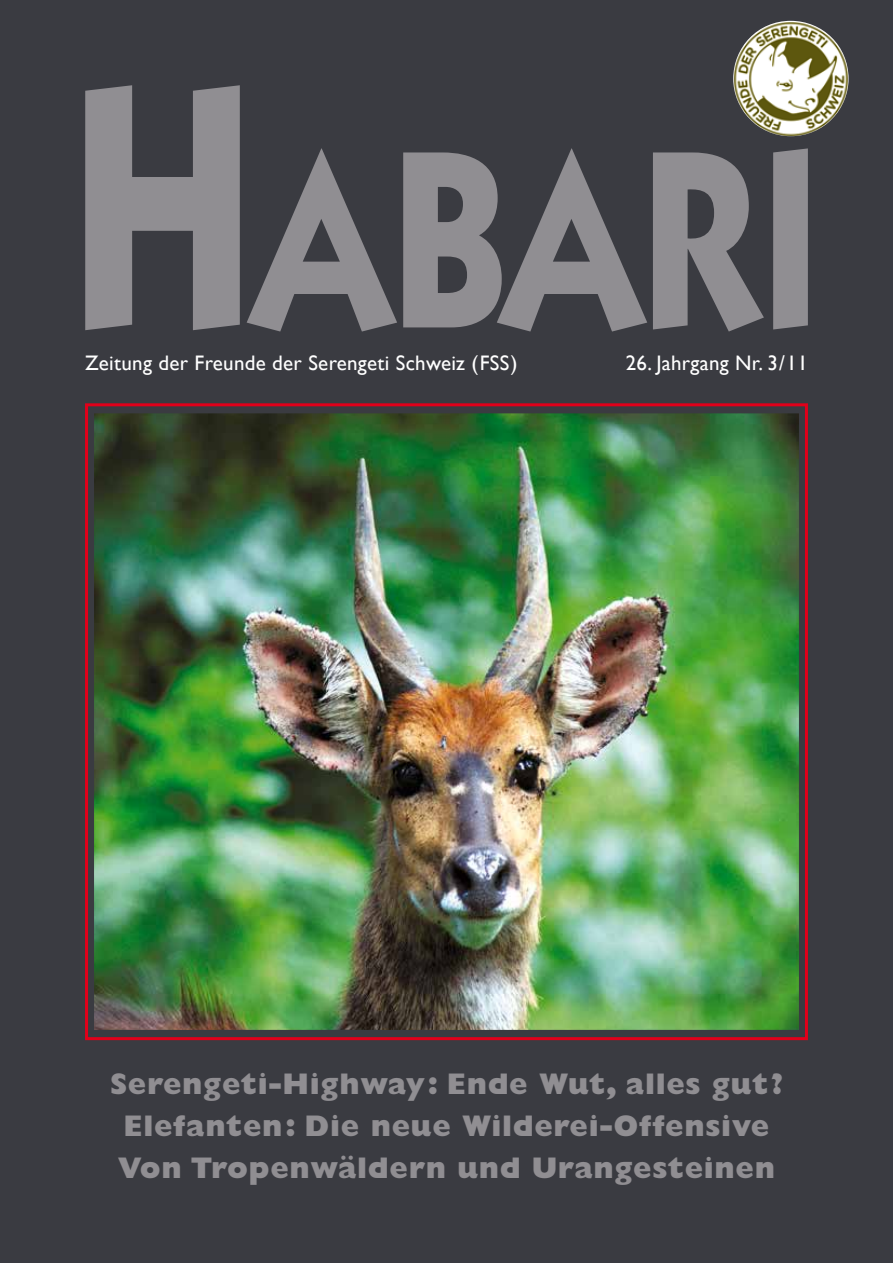
<style>
.page{position:relative;width:893px;height:1263px;background:#3a3b41}
.page>*{position:absolute;margin:0;border:0;box-sizing:border-box;transform-origin:0 0}
.t1{font:700 255px "Itc Kabel";letter-spacing:.015em;color:#908e92;scale:.8 1}
.t2{font:800 30px/42px "Gill Sans Std";letter-spacing:.025em;color:#908e92}
.t3{font:21px "Gill Sans";letter-spacing:.015em;color:#fff}
.s1{font-size:345px}
</style>
<div class="page">
<img style="left:733px;top:21px;width:115px;height:115px">
<img style="left:95px;top:414px;width:703px;height:615px">
<div style="left:85px;top:404px;width:723px;height:635px;border:9px solid #3a3b41"></div>
<div style="left:85px;top:403px;width:723px;height:637px;border:3px solid #e2001a"></div>
<h1 class="t1" style="left:71px;top:85px;width:937px"><span class="s1">H</span>ABARI</h1>
<p class="t3" style="left:85px;top:350px;width:434px">Zeitung der Freunde der Serengeti Schweiz (FSS)</p>
<p class="t3" style="left:626px;top:350px;width:184px">26. Jahrgang Nr. 3/11</p>
<p class="t2" style="left:110px;top:1063px;width:674px">Serengeti-Highway: Ende Wut, alles gut?<br>Elefanten: Die neue Wilderei-Offensive<br>Von Tropenwäldern und Urangesteinen</p>
</div>
